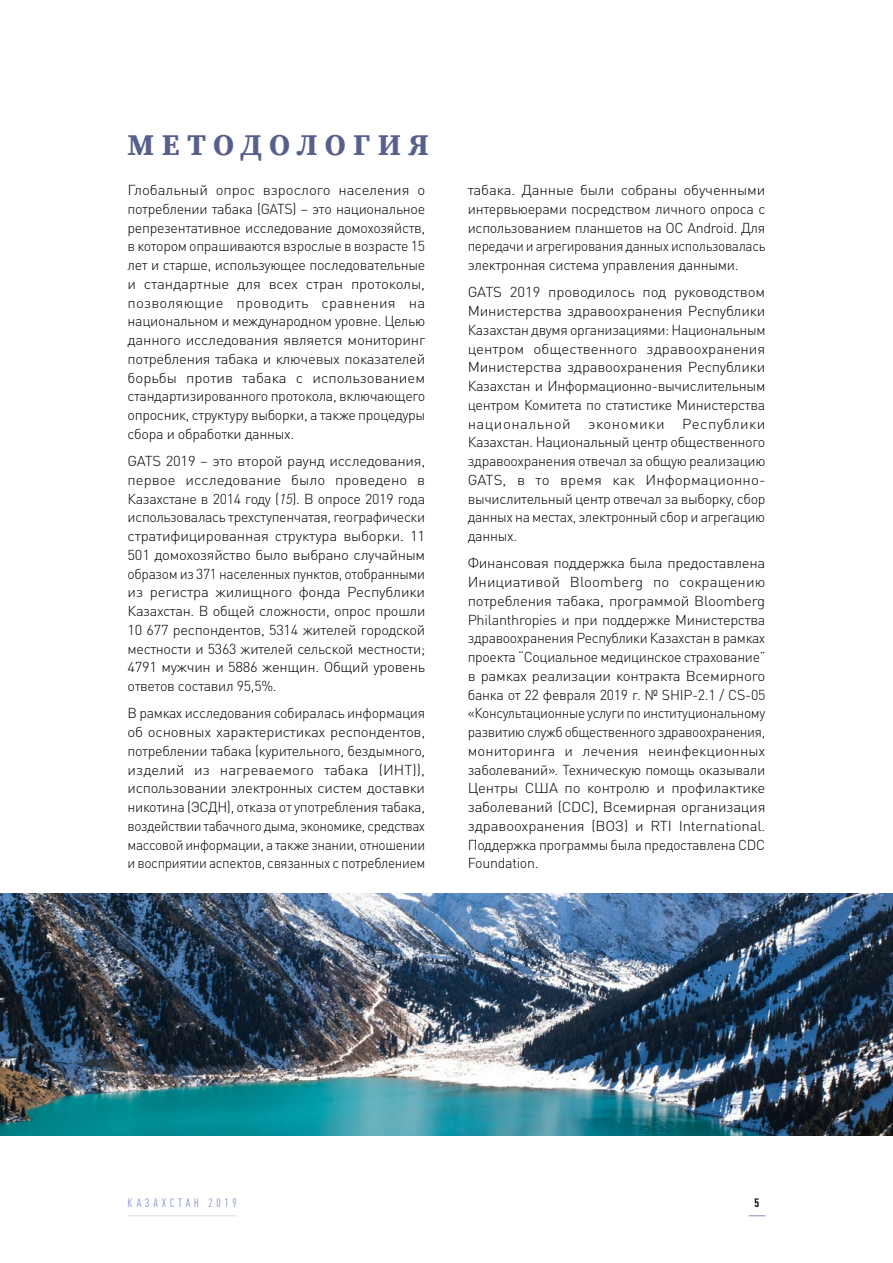
<style>
.page{position:relative;width:893px;height:1263px;background:#fff}
.page>*{position:absolute;margin:0;border:0;box-sizing:border-box;transform-origin:0 0}
.t1{font:700 30px "Source Serif Pro";letter-spacing:.235em;color:#57608d}
.t2{font:300 14.25px/18.8px "DIN Pro";letter-spacing:-.02em;color:#000;text-align:justify;scale:1.05 1}
.t3{font:300 14.25px/18.8px "DIN Pro";letter-spacing:-.02em;color:#000;text-align:justify}
.t4{font:condensed 12px "DIN Pro";letter-spacing:.305em;color:#8490c8}
.t5{font:700 condensed 12px "DIN Pro";color:#000}
.s1{font-style:italic}
</style>
<div class="page">
<img style="left:0;top:893px;width:893px;height:242px">
<svg style="left:749px;top:1215px;width:16px;height:1px"></svg>
<hr style="left:128px;top:1215px;width:109px;height:1px;background:#dcddde">
<h1 class="t1" style="left:128px;top:124px;width:303px">МЕТОДОЛОГИЯ</h1>
<p class="t2" style="left:128px;top:179px;width:285px">Глобальный опрос взрослого населения о потреблении табака (GATS) – это национальное репрезентативное исследование домохозяйств, в котором опрашиваются взрослые в возрасте 15 лет и старше, использующее последовательные и стандартные для всех стран протоколы, позволяющие проводить сравнения на национальном и международном уровне. Целью данного исследования является мониторинг потребления табака и ключевых показателей борьбы против табака с использованием стандартизированного протокола, включающего опросник, структуру выборки, а также процедуры сбора и обработки данных.</p>
<p class="t2" style="left:128px;top:450px;width:285px">GATS 2019 – это второй раунд исследования, первое исследование было проведено в Казахстане в 2014 году (<span class="s1">15</span>). В опросе 2019 года использовалась трехступенчатая, географически стратифицированная структура выборки. 11<br>501 домохозяйство было выбрано случайным образом из 371 населенных пунктов, отобранными из регистра жилищного фонда Республики Казахстан. В общей сложности, опрос прошли 10 677 респондентов, 5314 жителей городской местности и 5363 жителей сельской местности; 4791 мужчин и 5886 женщин. Общий уровень ответов составил 95,5%.</p>
<p class="t3" style="left:128px;top:703px;width:299px">В рамках исследования собиралась информация об основных характеристиках респондентов, потреблении табака (курительного, бездымного, изделий из нагреваемого табака (ИНТ)), использовании электронных систем доставки никотина (ЭСДН), отказа от употребления табака, воздействии табачного дыма, экономике, средствах массовой информации, а также знании, отношении и восприятии аспектов, связанных с потреблением</p>
<p class="t2" style="left:468px;top:179px;width:285px">табака. Данные были собраны обученными интервьюерами посредством личного опроса с использованием планшетов на ОС Android. Для передачи и агрегирования данных использовалась электронная система управления данными.</p>
<p class="t2" style="left:468px;top:282px;width:285px">GATS 2019 проводилось под руководством Министерства здравоохранения Республики Казахстан двумя организациями: Национальным центром общественного здравоохранения Министерства здравоохранения Республики Казахстан и Информационно-вычислительным центром Комитета по статистике Министерства национальной экономики Республики Казахстан. Национальный центр общественного здравоохранения отвечал за общую реализацию GATS, в то время как Информационно&shy;вычислительный центр отвечал за выборку, сбор данных на местах, электронный сбор и агрегацию данных.</p>
<p class="t2" style="left:468px;top:553px;width:285px">Финансовая поддержка была предоставлена Инициативой Bloomberg по сокращению потребления табака, программой Bloomberg Philanthropies и при поддержке Министерства здравоохранения Республики Казахстан в рамках проекта “Социальное медицинское страхование” в рамках реализации контракта Всемирного банка от 22 февраля 2019 г. № SHIP-2.1 / CS-05 «Консультационные услуги по институциональному развитию служб общественного здравоохранения, мониторинга и лечения неинфекционных заболеваний». Техническую помощь оказывали Центры США по контролю и профилактике заболеваний (CDC), Всемирная организация здравоохранения (ВОЗ) и RTI International.<br>Поддержка программы была предоставлена CDC Foundation.</p>
<p class="t4" style="left:128px;top:1194px;width:111px">КАЗАХСТАН 2019</p>
<p class="t5" style="left:755px;top:1193px;width:6px">5</p>
</div>
